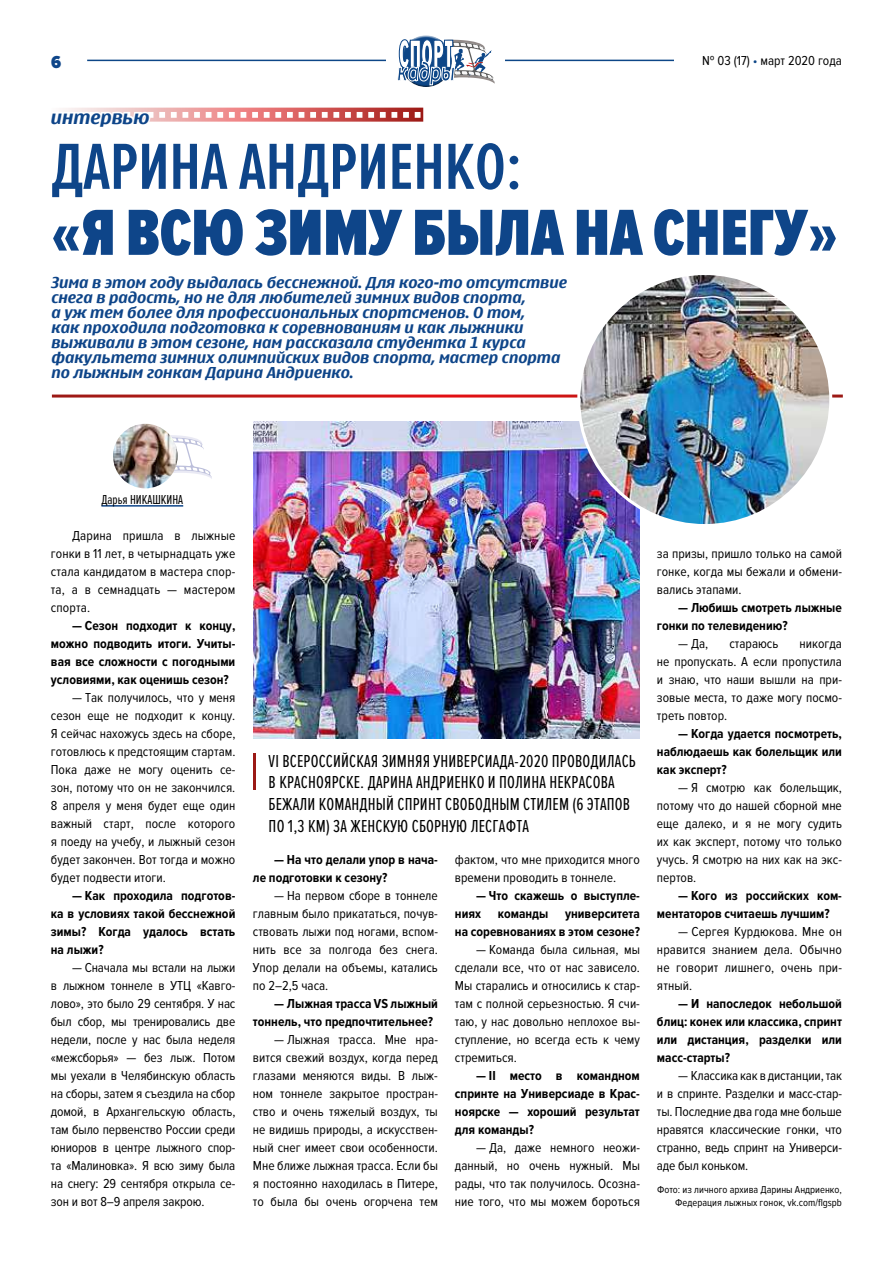
<style>
.page{position:relative;width:893px;height:1263px;background:#fff}
.page>*{position:absolute;margin:0;border:0;box-sizing:border-box;transform-origin:0 0}
.t1{font:900 67.5px "Proxima Nova Ex Cn";color:#0e4589}
.t2{font:600 67.5px "Proxima Nova Ex Cn";color:#0e4589}
.t3{font:50.4px "Proxima Nova Ex Cn";color:#fff}
.t4{font:18px/21.6px "Proxima Nova Ex Cn";letter-spacing:.01em;color:#000}
.t5{font:700 18px "Nokia Sans S60";color:#0e4589}
.t6{font:900 18px "Proxima Nova Cond";color:#0e4589}
.t7{font:700 15px/15px "Nokia Sans S60";color:#0e4589}
.t8{font:13.5px/18px "Proxima Nova Cond";color:#000;text-align:justify}
.t9{font:700 13.5px/18px "Proxima Nova Cond";color:#000;text-align:justify}
.t10{font:13.5px "Proxima Nova Ex Cn";color:#000}
.t11{font:10.5px/12.6px "Proxima Nova Cond";color:#000;text-align:right}
.s1{color:#0d4687}
</style>
<div class="page">
<hr style="left:87px;top:60px;width:587px;height:1px;background:#0d4687">
<div style="left:387px;top:24px;width:118px;height:65px;background:#fff"></div>
<div style="left:397px;top:35px;width:56px;height:25px;background:#fff;opacity:.75"></div>
<svg style="left:397px;top:39px;width:98px;height:48px"></svg>
<svg style="left:171px;top:435px;width:41px;height:44px"></svg>
<img style="left:113px;top:424px;width:65px;height:64px;border-radius:32px">
<hr style="left:101px;top:505px;width:82px;height:2px;background:#0e4589">
<svg style="left:63px;top:108px;width:360px;height:14px"></svg>
<svg style="left:52px;top:394px;width:791px;height:4px;background:#d2504f"></svg>
<img style="left:253px;top:422px;width:387px;height:316px">
<img style="left:579px;top:274px;width:252px;height:251px;border-radius:126px">
<h3 class="t6" style="left:51px;top:52px;width:12px">6</h3>
<p class="t8" style="left:702px;top:52px;width:141px">№ 03 (17) <span class="s1">•</span> март 2020 года</p>
<h3 class="t5" style="left:51px;top:105px;width:100px">интервью</h3>
<h1 class="t2" style="left:51px;top:129px;width:472px">ДАРИНА АНДРИЕНКО:</h1>
<h1 class="t1" style="left:51px;top:195px;width:788px">«Я ВСЮ ЗИМУ БЫЛА НА СНЕГУ»</h1>
<p class="t7" style="left:51px;top:275px;width:517px">Зима в этом году выдалась бесснежной. Для кого-то отсутствие снега в радость, но не для любителей зимних видов спорта,<br>а уж тем более для профессиональных спортсменов. О том,<br>как проходила подготовка к соревнованиям и как лыжники выживали в этом сезоне, нам рассказала студентка 1 курса факультета зимних олимпийских видов спорта, мастер спорта по лыжным гонкам Дарина Андриенко.</p>
<p class="t10" style="left:101px;top:492px;width:83px">Дарья НИКАШКИНА</p>
<p class="t8" style="left:51px;top:527px;width:186px;text-indent:21px">Дарина пришла в лыжные гонки в 11 лет, в четырнадцать уже стала кандидатом в мастера спор&shy;та, а в семнадцать — мастером спорта.</p>
<p class="t9" style="left:51px;top:617px;width:186px;text-indent:21px">— Сезон подходит к концу, можно подводить итоги. Учиты&shy;вая все сложности с погодными условиями, как оценишь сезон?</p>
<p class="t8" style="left:51px;top:689px;width:186px;text-indent:21px">— Так получилось, что у меня сезон еще не подходит к концу.<br>Я сейчас нахожусь здесь на сборе, готовлюсь к предстоящим стартам.<br>Пока даже не могу оценить се&shy;зон, потому что он не закончился.<br>8 апреля у меня будет еще один важный старт, после которого я поеду на учебу, и лыжный сезон будет закончен. Вот тогда и можно будет подвести итоги.</p>
<p class="t9" style="left:51px;top:887px;width:186px;text-indent:21px">— Как проходила подготов&shy;ка в условиях такой бесснежной зимы? Когда удалось встать на лыжи?</p>
<p class="t8" style="left:51px;top:959px;width:186px;text-indent:21px">— Сначала мы встали на лыжи в лыжном тоннеле в УТЦ «Кавго&shy;лово», это было 29 сентября. У нас был сбор, мы тренировались две недели, после у нас была неделя «межсборья» — без лыж. Потом мы уехали в Челябинскую область на сборы, затем я съездила на сбор домой, в Архангельскую область, там было первенство России среди юниоров в центре лыжного спор&shy;та «Малиновка». Я всю зиму была на снегу: 29 сентября открыла се&shy;зон и вот 8–9 апреля закрою.</p>
<h2 class="t3" style="left:250px;top:744px;width:10px">|</h2>
<h3 class="t4" style="left:269px;top:750px;width:369px">VI ВСЕРОССИЙСКАЯ ЗИМНЯЯ УНИВЕРСИАДА‑2020 ПРОВОДИЛАСЬ В КРАСНОЯРСКЕ. ДАРИНА АНДРИЕНКО И ПОЛИНА НЕКРАСОВА БЕЖАЛИ КОМАНДНЫЙ СПРИНТ СВОБОДНЫМ СТИЛЕМ (6 ЭТАПОВ ПО 1,3 КМ) ЗА ЖЕНСКУЮ СБОРНУЮ ЛЕСГАФТА</h3>
<p class="t9" style="left:253px;top:851px;width:187px;text-indent:21px">— На что делали упор в нача&shy;ле подготовки к сезону?</p>
<p class="t8" style="left:253px;top:887px;width:187px;text-indent:21px">— На первом сборе в тоннеле главным было прикататься, почув&shy;ствовать лыжи под ногами, вспом&shy;нить все за полгода без снега.<br>Упор делали на объемы, катались по 2–2,5 часа.</p>
<p class="t9" style="left:253px;top:995px;width:187px;text-indent:21px">— Лыжная трасса VS лыжный тоннель, что предпочтительнее?</p>
<p class="t8" style="left:253px;top:1031px;width:187px;text-indent:21px">— Лыжная трасса. Мне нра&shy;вится свежий воздух, когда перед глазами меняются виды. В лыж&shy;ном тоннеле закрытое простран&shy;ство и очень тяжелый воздух, ты не видишь природы, а искусствен&shy;ный снег имеет свои особенности.<br>Мне ближе лыжная трасса. Если бы я постоянно находилась в Питере, то была бы очень огорчена тем</p>
<p class="t8" style="left:455px;top:851px;width:186px">фактом, что мне приходится много времени проводить в тоннеле.</p>
<p class="t9" style="left:455px;top:887px;width:186px;text-indent:21px">— Что скажешь о выступле&shy;ниях команды университета на соревнованиях в этом сезоне?</p>
<p class="t8" style="left:455px;top:941px;width:187px;text-indent:21px">— Команда была сильная, мы сделали все, что от нас зависело.<br>Мы старались и относились к стар&shy;там с полной серьезностью. Я счи&shy;таю, у нас довольно неплохое вы&shy;ступление, но всегда есть к чему стремиться.</p>
<p class="t9" style="left:455px;top:1067px;width:186px;text-indent:21px">— II место в командном спринте на Универсиаде в Крас&shy;ноярске — хороший результат для команды?</p>
<p class="t8" style="left:455px;top:1139px;width:187px;text-indent:21px">— Да, даже немного неожи&shy;данный, но очень нужный. Мы рады, что так получилось. Осозна&shy;ние того, что мы можем бороться</p>
<p class="t8" style="left:657px;top:545px;width:186px">за призы, пришло только на самой гонке, когда мы бежали и обмени&shy;вались этапами.</p>
<p class="t9" style="left:657px;top:599px;width:186px;text-indent:21px">— Любишь смотреть лыжные гонки по телевидению?</p>
<p class="t8" style="left:678px;top:634px;width:31px">— Да,</p>
<p class="t8" style="left:729px;top:634px;width:50px">стараюсь</p>
<p class="t8" style="left:657px;top:634px;width:186px;text-indent:143px">никогда не пропускать. А если пропустила и знаю, что наши вышли на при&shy;зовые места, то даже могу посмо&shy;треть повтор.</p>
<p class="t9" style="left:657px;top:725px;width:187px;text-indent:21px">— Когда удается посмотреть, наблюдаешь как болельщик или как эксперт?</p>
<p class="t8" style="left:657px;top:778px;width:186px;text-indent:21px">— Я смотрю как болельщик, потому что до нашей сборной мне еще далеко, и я не могу судить их как эксперт, потому что только учусь. Я смотрю на них как на экс&shy;пертов.</p>
<p class="t9" style="left:657px;top:887px;width:186px;text-indent:21px">— Кого из российских ком&shy;ментаторов считаешь лучшим?</p>
<p class="t8" style="left:657px;top:922px;width:187px;text-indent:21px">— Сергея Курдюкова. Мне он нравится знанием дела. Обычно не говорит лишнего, очень при&shy;ятный.</p>
<p class="t9" style="left:657px;top:994px;width:187px;text-indent:21px">— И напоследок небольшой блиц: конек или классика, спринт или дистанция, разделки или масс-старты?</p>
<p class="t8" style="left:657px;top:1066px;width:187px;text-indent:21px">— Классика как в дистанции, так и в спринте. Разделки и масс-стар&shy;ты. Последние два года мне больше нравятся классические гонки, что странно, ведь спринт на Универси&shy;аде был коньком.</p>
<p class="t11" style="left:657px;top:1184px;width:186px">Фото: из личного архива Дарины Андриенко,<br>Федерация лыжных гонок, vk.com/flgspb</p>
</div>
